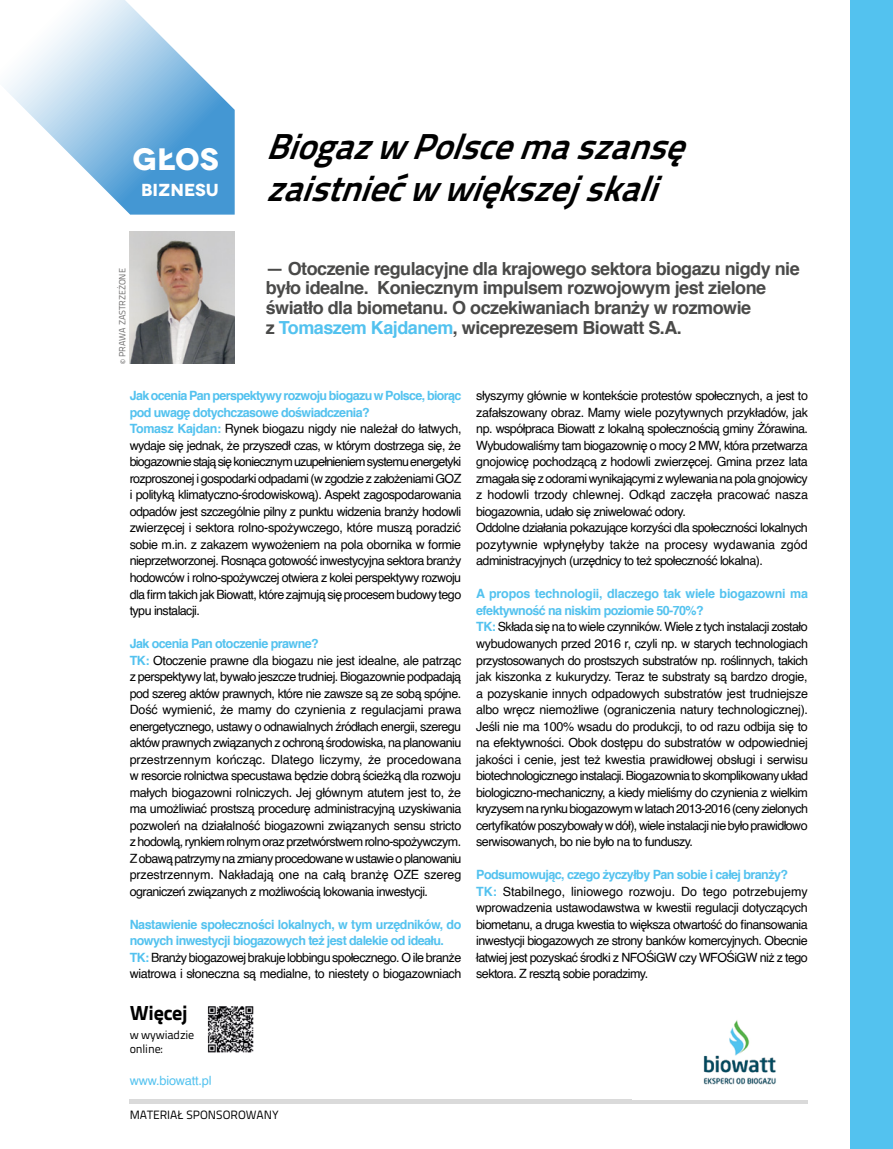
<style>
.page{position:relative;width:893px;height:1149px;background:#fff}
.page>*{position:absolute;margin:0;border:0;box-sizing:border-box;transform-origin:0 0}
.t1{font:italic 700 36px/42px "Titillium Text 22 L";color:#000}
.t2{font:700 30.9px "Novecentowide";color:#fff}
.t3{font:800 20.25px "Titillium Text 22 L";letter-spacing:-.01em;color:#000}
.t4{font:700 18px/19.5px "Helvetica";letter-spacing:-.03em;color:#4a4a49}
.t5{font:700 17.4px "Novecentowide";color:#fff}
.t6{font:12.75px/16.5px "Helvetica";letter-spacing:-.045em;color:#000}
.t7{font:12.75px "Helvetica";letter-spacing:-.015em;color:#53c2ef}
.t8{font:12px/13.5px "Titillium Text 22 L";color:#000}
.t9{font:9px "Titillium Text 22 L";letter-spacing:-.01em;color:#706f6f}
.s1{color:#53c2ef}
.s2{font-weight:700;color:#53c2ef}
</style>
<div class="page">
<svg style="left:4px;top:0;width:231px;height:214px"></svg>
<svg style="left:130px;top:1099px;width:678px;height:3px;background:#ddd"></svg>
<img style="left:703px;top:1020px;width:73px;height:65px">
<div style="left:850px;top:0;width:43px;height:1148px;background:#53c2ef"></div>
<img style="left:130px;top:232px;width:105px;height:131px">
<img style="left:207px;top:1006px;width:47px;height:47px">
<h2 class="t2" style="left:133px;top:140px;width:88px">GŁOS</h2>
<h3 class="t5" style="left:141px;top:178px;width:79px">BIZNESU</h3>
<p class="t9" style="left:116px;top:363px;width:97px;rotate:-90deg">© PRAWA ZASTRZEŻONE</p>
<h1 class="t1" style="left:266px;top:123px;width:438px">BiogazwPolscemaszansę zaistniećwwiększejskali</h1>
<h3 class="t4" style="left:266px;top:259px;width:535px">— Otoczenie regulacyjne dla krajowego sektora biogazu nigdy nie było idealne. Koniecznym impulsem rozwojowym jest zielone światło dla biometanu. O oczekiwaniach branży w rozmowie<br>z <span class="s1">Tomaszem Kajdanem</span>, wiceprezesem Biowatt S.A.</h3>
<p class="t6" style="left:130px;top:388px;width:333px"><span class="s2">Jak ocenia Pan perspektywy rozwoju biogazu w Polsce, biorąc pod uwagę dotychczasowe doświadczenia?<br>Tomasz Kajdan:</span> Rynek biogazu nigdy nie należał do łatwych, wydaje się jednak, że przyszedł czas, w którym dostrzega się, że biogazownie stają się koniecznym uzupełnieniem systemu energetyki rozproszonej i gospodarki odpadami (w zgodzie z założeniami GOZ i polityką klimatyczno-środowiskową). Aspekt zagospodarowania odpadów jest szczególnie pilny z punktu widzenia branży hodowli zwierzęcej i sektora rolno-spożywczego, które muszą poradzić sobie m.in. z zakazem wywożeniem na pola obornika w formie nieprzetworzonej. Rosnąca gotowość inwestycyjna sektora branży hodowców i rolno-spożywczej otwiera z kolei perspektywy rozwoju dla firm takich jak Biowatt, które zajmują się procesem budowy tego typu instalacji.</p>
<p class="t6" style="left:130px;top:635px;width:333px"><span class="s2">Jak ocenia Pan otoczenie prawne?<br>TK:</span> Otoczenie prawne dla biogazu nie jest idealne, ale patrząc z perspektywy lat, bywało jeszcze trudniej. Biogazownie podpadają pod szereg aktów prawnych, które nie zawsze są ze sobą spójne.<br>Dość wymienić, że mamy do czynienia z regulacjami prawa energetycznego, ustawy o odnawialnych źródłach energii, szeregu aktów prawnych związanych z ochroną środowiska, na planowaniu przestrzennym kończąc. Dlatego liczymy, że procedowana w resorcie rolnictwa specustawa będzie dobrą ścieżką dla rozwoju małych biogazowni rolniczych. Jej głównym atutem jest to, że ma umożliwiać prostszą procedurę administracyjną uzyskiwania pozwoleń na działalność biogazowni związanych sensu stricto z hodowlą, rynkiem rolnym oraz przetwórstwem rolno-spożywczym.<br>Z obawą patrzymy na zmiany procedowane w ustawie o planowaniu przestrzennym. Nakładają one na całą branżę OZE szereg ograniczeń związanych z możliwością lokowania inwestycji.</p>
<p class="t6" style="left:130px;top:916px;width:333px"><span class="s2">Nastawienie społeczności lokalnych, w tym urzędników, do nowych inwestycji biogazowych też jest dalekie od ideału.<br>TK:</span> Branży biogazowej brakuje lobbingu społecznego. O ile branże wiatrowa i słoneczna są medialne, to niestety o biogazowniach</p>
<h3 class="t3" style="left:130px;top:996px;width:60px">Więcej</h3>
<p class="t8" style="left:130px;top:1027px;width:66px">w wywiadzie online:</p>
<p class="t7" style="left:130px;top:1070px;width:84px">www.biowatt.pl</p>
<p class="t8" style="left:130px;top:1107px;width:151px">MATERIAŁ SPONSOROWANY</p>
<p class="t6" style="left:476px;top:388px;width:333px">słyszymy głównie w kontekście protestów społecznych, a jest to zafałszowany obraz. Mamy wiele pozytywnych przykładów, jak np. współpraca Biowatt z lokalną społecznością gminy Żórawina.<br>Wybudowaliśmy tam biogazownię o mocy 2 MW, która przetwarza gnojowicę pochodzącą z hodowli zwierzęcej. Gmina przez lata zmagała się z odorami wynikającymi z wylewania na pola gnojowicy z hodowli trzody chlewnej. Odkąd zaczęła pracować nasza biogazownia, udało się zniwelować odory.<br>Oddolne działania pokazujące korzyści dla społeczności lokalnych pozytywnie wpłynęłyby także na procesy wydawania zgód administracyjnych (urzędnicy to też społeczność lokalna).</p>
<p class="t6" style="left:476px;top:586px;width:333px"><span class="s2">A propos technologii, dlaczego tak wiele biogazowni ma efektywność na niskim poziomie 50-70%?<br>TK:</span> Składa się na to wiele czynników. Wiele z tych instalacji zostało wybudowanych przed 2016 r, czyli np. w starych technologiach przystosowanych do prostszych substratów np. roślinnych, takich jak kiszonka z kukurydzy. Teraz te substraty są bardzo drogie, a pozyskanie innych odpadowych substratów jest trudniejsze albo wręcz niemożliwe (ograniczenia natury technologicznej).<br>Jeśli nie ma 100% wsadu do produkcji, to od razu odbija się to na efektywności. Obok dostępu do substratów w odpowiedniej jakości i cenie, jest też kwestia prawidłowej obsługi i serwisu biotechnologicznego instalacji. Biogazownia to skomplikowany układ biologiczno-mechaniczny, a kiedy mieliśmy do czynienia z wielkim kryzysem na rynku biogazowym w latach 2013-2016 (ceny zielonych certyfikatów poszybowały w dół), wiele instalacji nie było prawidłowo serwisowanych, bo nie było na to funduszy.</p>
<p class="t6" style="left:476px;top:866px;width:333px"><span class="s2">Podsumowując, czego życzyłby Pan sobie i całej branży?<br>TK:</span> Stabilnego, liniowego rozwoju. Do tego potrzebujemy wprowadzenia ustawodawstwa w kwestii regulacji dotyczących biometanu, a druga kwestia to większa otwartość do finansowania inwestycji biogazowych ze strony banków komercyjnych. Obecnie łatwiej jest pozyskać środki z NFOŚiGW czy WFOŚiGW niż z tego sektora. Z resztą sobie poradzimy.</p>
</div>
